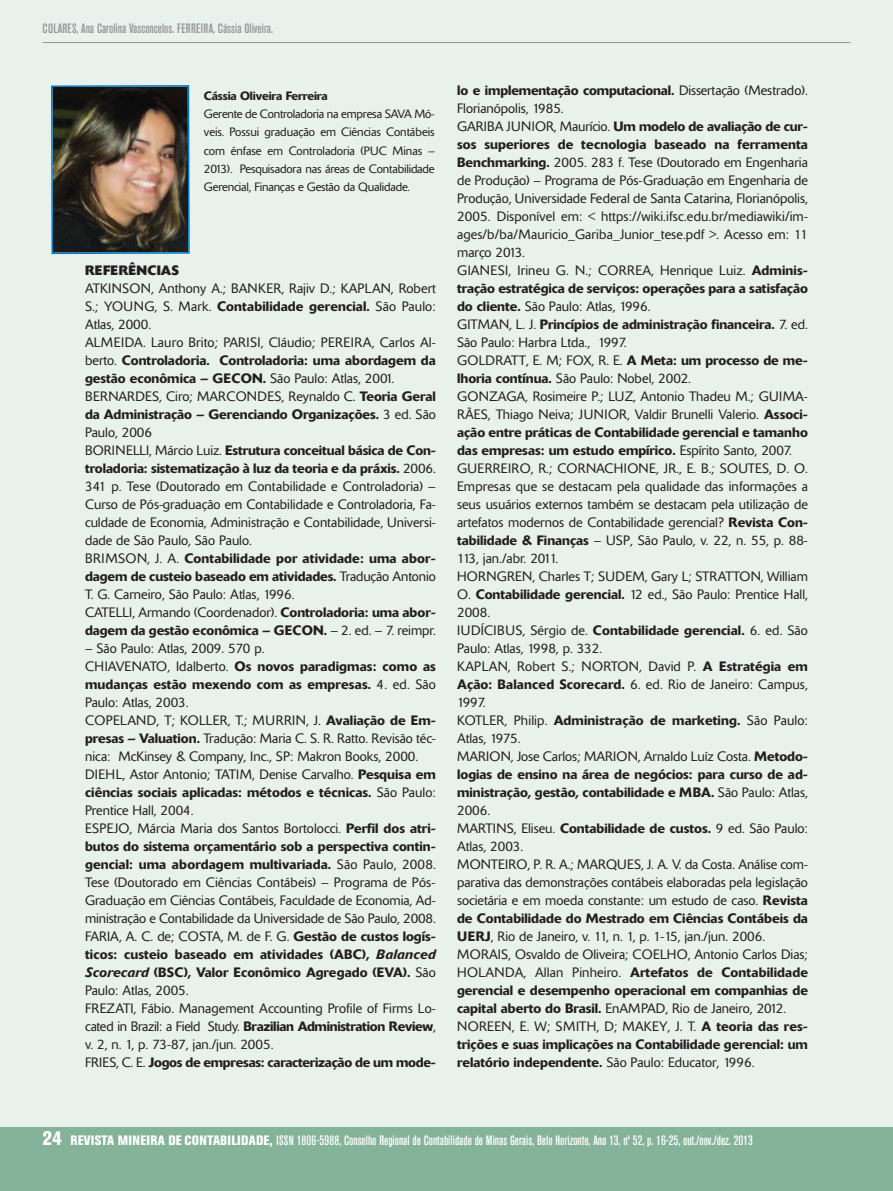
<style>
.page{position:relative;width:893px;height:1191px;background:#e9f1ec}
.page>*{position:absolute;margin:0;border:0;box-sizing:border-box;transform-origin:0 0}
.t1{font:300 13.5px/18px "Delta";color:#231f20}
.t2{font:500 condensed 13.5px "Akzidenz Grotesk BE";color:#fff}
.t3{font:500 condensed 13.5px "Akzidenz Grotesk BE";color:#939598}
.t4{font:700 13.5px "Delta";letter-spacing:.01em;color:#231f20}
.t5{font:300 12px/18px "Delta";letter-spacing:-.015em;color:#231f20;text-align:justify}
.t6{font:500 12px "Delta";letter-spacing:-.01em;color:#231f20}
.s1{font-weight:500}
.s2{font-weight:500;font-style:italic}
.s3{font-weight:800;font-size:19.5px}
.s4{font-weight:800}
</style>
<div class="page">
<div style="left:0;top:1127px;width:893px;height:64px;background:#85b39a"></div>
<hr style="left:43px;top:42px;width:807px;height:1px;background:#939598">
<img style="left:51px;top:85px;width:139px;height:170px">
<p class="t3" style="left:43px;top:23px;width:232px">COLARES, Ana Carolina Vasconcelos. FERREIRA, Cássia Oliveira.</p>
<p class="t6" style="left:204px;top:92px;width:125px">Cássia Oliveira Ferreira</p>
<p class="t5" style="left:204px;top:106px;width:232px">Gerente de Controladoria na empresa SAVA Mó&shy;veis. Possui graduação em Ciências Contábeis com ênfase em Controladoria (PUC Minas – 2013). Pesquisadora nas áreas de Contabilidade Gerencial, Finanças e Gestão da Qualidade.</p>
<p class="t4" style="left:85px;top:265px;width:95px">REFERÊNCIAS</p>
<p class="t1" style="left:85px;top:280px;width:352px">ATKINSON, Anthony A.; BANKER, Rajiv D.; KAPLAN, Robert S.; YOUNG, S. Mark. <span class="s1">Contabilidade gerencial.</span> São Paulo:<br>Atlas, 2000.<br>ALMEIDA. Lauro Brito; PARISI, Cláudio; PEREIRA, Carlos Al&shy;berto. <span class="s1">Controladoria. Controladoria: uma abordagem da gestão econômica – GECON.</span> São Paulo: Atlas, 2001.<br>BERNARDES, Ciro; MARCONDES, Reynaldo C. <span class="s1">Teoria Geral da Administração – Gerenciando Organizações.</span> 3 ed. São Paulo, 2006<br>BORINELLI, Márcio Luiz. <span class="s1">Estrutura conceitual básica de Con&shy;troladoria: sistematização à luz da teoria e da práxis.</span> 2006.<br>341 p. Tese (Doutorado em Contabilidade e Controladoria) – Curso de Pós-graduação em Contabilidade e Controladoria, Fa&shy;culdade de Economia, Administração e Contabilidade, Universi&shy;dade de São Paulo, São Paulo.<br>BRIMSON, J. A. <span class="s1">Contabilidade por atividade: uma abor&shy;dagem de custeio baseado em atividades.</span> Tradução Antonio T. G. Carneiro, São Paulo: Atlas, 1996.<br>CATELLI, Armando (Coordenador). <span class="s1">Controladoria: uma abor&shy;dagem da gestão econômica – GECON.</span> – 2. ed. – 7. reimpr.</p>
<p class="t1" style="left:85px;top:640px;width:352px">– São Paulo: Atlas, 2009. 570 p.<br>CHIAVENATO, Idalberto. <span class="s1">Os novos paradigmas: como as mudanças estão mexendo com as empresas.</span> 4. ed. São Paulo: Atlas, 2003.<br>COPELAND, T; KOLLER, T.; MURRIN, J. <span class="s1">Avaliação de Em&shy;presas – Valuation.</span> Tradução: Maria C. S. R. Ratto. Revisão téc&shy;nica: McKinsey &amp; Company, Inc., SP: Makron Books, 2000.<br>DIEHL, Astor Antonio; TATIM, Denise Carvalho. <span class="s1">Pesquisa em ciências sociais aplicadas: métodos e técnicas.</span> São Paulo:<br>Prentice Hall, 2004.<br>ESPEJO, Márcia Maria dos Santos Bortolocci. <span class="s1">Perfil dos atri&shy;butos do sistema orçamentário sob a perspectiva contin&shy;gencial: uma abordagem multivariada.</span> São Paulo, 2008.<br>Tese (Doutorado em Ciências Contábeis) – Programa de Pós-Graduação em Ciências Contábeis, Faculdade de Economia, Ad&shy;ministração e Contabilidade da Universidade de São Paulo, 2008.<br>FARIA, A. C. de; COSTA, M. de F. G. <span class="s1">Gestão de custos logís&shy;ticos: custeio baseado em atividades (ABC),</span> <span class="s2">Balanced Scorecard</span> <span class="s1">(BSC), Valor Econômico Agregado (EVA).</span> São Paulo: Atlas, 2005.<br>FREZATI, Fábio. Management Accounting Profile of Firms Lo&shy;cated in Brazil: a Field Study. <span class="s1">Brazilian Administration Review</span>, v. 2, n. 1, p. 73-87, jan./jun. 2005.<br>FRIES, C. E. <span class="s1">Jogos de empresas: caracterização de um mode-</span></p>
<p class="t1" style="left:457px;top:82px;width:352px"><span class="s1">lo e implementação computacional.</span> Dissertação (Mestrado).<br>Florianópolis, 1985.<br>GARIBA JUNIOR, Maurício. <span class="s1">Um modelo de avaliação de cur&shy;sos superiores de tecnologia baseado na ferramenta Benchmarking.</span> 2005. 283 f. Tese (Doutorado em Engenharia de Produção) – Programa de Pós-Graduação em Engenharia de Produção, Universidade Federal de Santa Catarina, Florianópolis, 2005. Disponível em: &lt; https://wiki.ifsc.edu.br/mediawiki/im&shy;ages/b/ba/Mauricio_Gariba_Junior_tese.pdf &gt;. Acesso em: 11 março 2013.<br>GIANESI, Irineu G. N.; CORREA, Henrique Luiz. <span class="s1">Adminis&shy;tração estratégica de serviços: operações para a satisfação do cliente.</span> São Paulo: Atlas, 1996.<br>GITMAN, L. J. <span class="s1">Princípios de administração financeira.</span> 7. ed.<br>São Paulo: Harbra Ltda., 1997.<br>GOLDRATT, E. M; FOX, R. E. <span class="s1">A Meta: um processo de me&shy;lhoria contínua.</span> São Paulo: Nobel, 2002.<br>GONZAGA, Rosimeire P.; LUZ, Antonio Thadeu M.; GUIMA-RÃES, Thiago Neiva; JUNIOR, Valdir Brunelli Valerio. <span class="s1">Associ&shy;ação entre práticas de Contabilidade gerencial e tamanho das empresas: um estudo empírico.</span> Espírito Santo, 2007.<br>GUERREIRO, R.; CORNACHIONE, JR., E. B.; SOUTES, D. O.<br>Empresas que se destacam pela qualidade das informações a seus usuários externos também se destacam pela utilização de artefatos modernos de Contabilidade gerencial? <span class="s1">Revista Con&shy;tabilidade &amp; Finanças</span> – USP, São Paulo, v. 22, n. 55, p. 88- 113, jan./abr. 2011.<br>HORNGREN, Charles T; SUDEM, Gary L; STRATTON, William O. <span class="s1">Contabilidade gerencial.</span> 12 ed., São Paulo: Prentice Hall, 2008.<br>IUDÍCIBUS, Sérgio de. <span class="s1">Contabilidade gerencial.</span> 6. ed. São Paulo: Atlas, 1998, p. 332.<br>KAPLAN, Robert S.; NORTON, David P. <span class="s1">A Estratégia em Ação: Balanced Scorecard.</span> 6. ed. Rio de Janeiro: Campus, 1997.<br>KOTLER, Philip. <span class="s1">Administração de marketing.</span> São Paulo:<br>Atlas, 1975.<br>MARION, Jose Carlos; MARION, Arnaldo Luíz Costa. <span class="s1">Metodo&shy;logias de ensino na área de negócios: para curso de ad&shy;ministração, gestão, contabilidade e MBA.</span> São Paulo: Atlas, 2006.<br>MARTINS, Eliseu. <span class="s1">Contabilidade de custos.</span> 9 ed. São Paulo:<br>Atlas, 2003.<br>MONTEIRO, P. R. A.; MARQUES, J. A. V. da Costa. Análise com&shy;parativa das demonstrações contábeis elaboradas pela legislação societária e em moeda constante: um estudo de caso. <span class="s1">Revista de Contabilidade do Mestrado em Ciências Contábeis da UERJ</span>, Rio de Janeiro, v. 11, n. 1, p. 1-15, jan./jun. 2006.<br>MORAIS, Osvaldo de Oliveira; COELHO, Antonio Carlos Dias; HOLANDA, Allan Pinheiro. <span class="s1">Artefatos de Contabilidade gerencial e desempenho operacional em companhias de capital aberto do Brasil.</span> EnAMPAD, Rio de Janeiro, 2012.<br>NOREEN, E. W; SMITH, D; MAKEY, J. T. <span class="s1">A teoria das res&shy;trições e suas implicações na Contabilidade gerencial: um relatório independente.</span> São Paulo: Educator, 1996.</p>
<p class="t2" style="left:43px;top:1135px;width:712px"><span class="s3">24</span> <span class="s4">REVISTA MINEIRA DE CONTABILIDADE,</span> ISSN 1806-5988, Conselho Regional de Contabilidade de Minas Gerais, Belo Horizonte, Ano 13, nº 52, p. 16-25, out./nov./dez. 2013</p>
</div>
